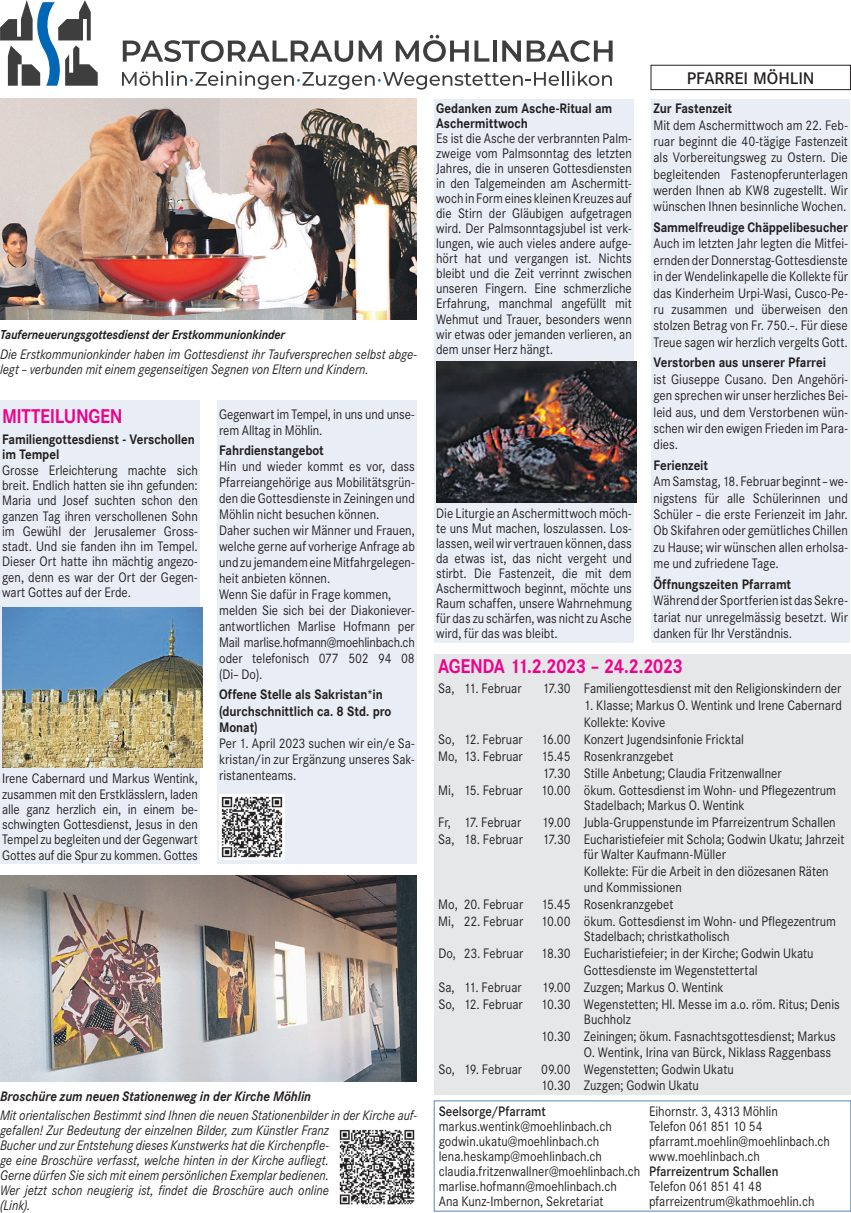
<style>
.page{position:relative;width:851px;height:1213px;background:#fff}
.page>*{position:absolute;margin:0;border:0;box-sizing:border-box;transform-origin:0 0}
.t1{font:700 19.5px "Corporate S";letter-spacing:-.045em;color:#ed028c;scale:.9 1}
.t2{font:700 19.5px "Corporate S";letter-spacing:-.025em;color:#ed028c;scale:.9 1}
.t3{font:500 16.5px "Corporate S";letter-spacing:-.005em;color:#231f20}
.t4{font:13.5px/15px "Corporate S";color:#231f20;scale:.9 1}
.t5{font:italic 13.5px/15px "Corporate S";color:#231f20;scale:.9 1}
.t6{font:700 13.5px/16px "Corporate S";letter-spacing:-.005em;color:#231f20;scale:.9 1}
.t7{font:italic 700 13.5px "Corporate S";color:#231f20;scale:.9 1}
.t8{font:500 13.5px "Corporate S";color:#231f20;scale:.9 1}
.t9{font:italic 700 12.75px "Corporate S";letter-spacing:-.01em;color:#231f20;scale:.9 1}
</style>
<div class="page">
<div style="left:0;top:400px;width:200px;height:463px;background:#e9eef6"></div>
<img style="left:2px;top:607px;width:200px;height:160px">
<div style="left:434px;top:654px;width:417px;height:440px;background:#e6e7e9"></div>
<img style="left:0;top:99px;width:417px;height:220px">
<svg style="left:123px;top:40px;width:230px;height:22px"></svg>
<svg style="left:359px;top:41px;width:23px;height:21px"></svg>
<svg style="left:396px;top:35px;width:93px;height:27px"></svg>
<svg style="left:493px;top:41px;width:3px;height:21px"></svg>
<svg style="left:502px;top:40px;width:110px;height:22px"></svg>
<svg style="left:122px;top:71px;width:490px;height:19px"></svg>
<svg style="left:0;top:0;width:98px;height:86px"></svg>
<div style="left:650px;top:65px;width:200px;height:25px;border:1px solid #231f20"></div>
<div style="left:217px;top:400px;width:200px;height:463px;background:#e9eef6"></div>
<div style="left:434px;top:99px;width:200px;height:543px;background:#e9eef6"></div>
<img style="left:436px;top:361px;width:200px;height:141px">
<div style="left:651px;top:99px;width:199px;height:543px;background:#e9eef6"></div>
<img style="left:0;top:875px;width:417px;height:206px">
<img style="left:219px;top:794px;width:65px;height:65px">
<img style="left:339px;top:1129px;width:76px;height:76px">
<p class="t9" style="left:0;top:327px;width:318px">Tauferneuerungsgottesdienst der Erstkommunionkinder</p>
<p class="t5" style="left:0;top:346px;width:465px">Die Erstkommunionkinder haben im Gottesdienst ihr Taufversprechen selbst abge&shy;legt – verbunden mit einem gegenseitigen Segnen von Eltern und Kindern.</p>
<h1 class="t2" style="left:2px;top:404px;width:135px">MITTEILUNGEN</h1>
<p class="t6" style="left:2px;top:432px;width:216px;line-height:15.3px">Familiengottesdienst - Verschollen im Tempel</p>
<p class="t4" style="left:2px;top:462px;width:219px;text-align:justify">Grosse Erleichterung machte sich breit. Endlich hatten sie ihn gefunden:<br>Maria und Josef suchten schon den ganzen Tag ihren verschollenen Sohn im Gewühl der Jerusalemer Gross&shy;stadt. Und sie fanden ihn im Tempel.<br>Dieser Ort hatte ihn mächtig angezo&shy;gen, denn es war der Ort der Gegen&shy;wart Gottes auf der Erde.</p>
<p class="t4" style="left:219px;top:406px;width:219px;line-height:16px">Gegenwart im Tempel, in uns und unse&shy;rem Alltag in Möhlin.</p>
<p class="t6" style="left:219px;top:442px;width:118px">Fahrdienstangebot</p>
<p class="t4" style="left:219px;top:458px;width:219px;line-height:16px">Hin und wieder kommt es vor, dass<br>Pfarreiangehörige aus Mobilitätsgrün&shy;den die Gottesdienste in Zeiningen und<br>Möhlin nicht besuchen können.<br>Daher suchen wir Männer und Frauen, welche gerne auf vorherige Anfrage ab und zu jemandem eine Mitfahrgelegen&shy;heit anbieten können.<br>Wenn Sie dafür in Frage kommen, melden Sie sich bei der Diakoniever&shy;antwortlichen Marlise Hofmann per<br>Mail marlise.hofmann@moehlinbach.ch oder telefonisch 077 502 94 08 (Di– Do).</p>
<p class="t6" style="left:219px;top:686px;width:193px">Offene Stelle als Sakristan*in (durchschnittlich ca. 8 Std. pro<br>Monat)</p>
<p class="t4" style="left:219px;top:734px;width:219px;line-height:16px;text-align:justify">Per 1. April 2023 suchen wir ein/e Sa&shy;kristan/in zur Ergänzung unseres Sak&shy;ristanenteams.</p>
<p class="t4" style="left:2px;top:770px;width:219px;text-align:justify">Irene Cabernard und Markus Wentink, zusammen mit den Erstklässlern, laden alle ganz herzlich ein, in einem be&shy;schwingten Gottesdienst, Jesus in den Tempel zu begleiten und der Gegenwart Gottes auf die Spur zu kommen. Gottes</p>
<p class="t7" style="left:0;top:1087px;width:347px">Broschüre zum neuen Stationenweg in der Kirche Möhlin</p>
<p class="t5" style="left:0;top:1107px;width:465px">Mit orientalischen Bestimmt sind Ihnen die neuen Stationenbilder in der Kirche auf&shy;gefallen! Zur Bedeutung der einzelnen Bilder, zum Künstler Franz<br>Bucher und zur Entstehung dieses Kunstwerks hat die Kirchenpfle-<br>ge eine Broschüre verfasst, welche hinten in der Kirche aufliegt.<br>Gerne dürfen Sie sich mit einem persönlichen Exemplar bedienen.<br>Wer jetzt schon neugierig ist, findet die Broschüre auch online<br>(Link).</p>
<p class="t6" style="left:436px;top:101px;width:197px;line-height:15px">Gedanken zum Asche-Ritual am<br>Aschermittwoch</p>
<p class="t4" style="left:436px;top:131px;width:219px;text-align:justify">Es ist die Asche der verbrannten Palm&shy;zweige vom Palmsonntag des letzten Jahres, die in unseren Gottesdiensten in den Talgemeinden am Aschermitt&shy;woch in Form eines kleinen Kreuzes auf die Stirn der Gläubigen aufgetragen wird. Der Palmsonntagsjubel ist verk&shy;lungen, wie auch vieles andere aufge&shy;hört hat und vergangen ist. Nichts bleibt und die Zeit verrinnt zwischen unseren Fingern. Eine schmerzliche Erfahrung, manchmal angefüllt mit Wehmut und Trauer, besonders wenn wir etwas oder jemanden verlieren, an dem unser Herz hängt.</p>
<p class="t4" style="left:436px;top:505px;width:219px;text-align:justify">Die Liturgie an Aschermittwoch möch&shy;te uns Mut machen, loszulassen. Los&shy;lassen, weil wir vertrauen können, dass da etwas ist, das nicht vergeht und stirbt. Die Fastenzeit, die mit dem Aschermittwoch beginnt, möchte uns Raum schaffen, unsere Wahrnehmung für das zu schärfen, was nicht zu Asche wird, für das was bleibt.</p>
<p class="t3" style="left:686px;top:68px;width:129px">PFARREI MÖHLIN</p>
<p class="t6" style="left:653px;top:101px;width:89px">Zur Fastenzeit</p>
<p class="t4" style="left:653px;top:117px;width:217px;line-height:16.4px;text-align:justify">Mit dem Aschermittwoch am 22. Feb&shy;ruar beginnt die 40-tägige Fastenzeit als Vorbereitungsweg zu Ostern. Die begleitenden Fastenopferunterlagen werden Ihnen ab KW8 zugestellt. Wir wünschen Ihnen besinnliche Wochen.</p>
<p class="t6" style="left:653px;top:219px;width:217px">Sammelfreudige Chäppelibesucher</p>
<p class="t4" style="left:653px;top:236px;width:217px;line-height:16.4px;text-align:justify">Auch im letzten Jahr legten die Mitfei&shy;ernden der Donnerstag-Gottesdienste in der Wendelinkapelle die Kollekte für das Kinderheim Urpi-Wasi, Cusco-Pe&shy;ru zusammen und überweisen den stolzen Betrag von Fr. 750.–. Für diese Treue sagen wir herzlich vergelts Gott.</p>
<p class="t6" style="left:653px;top:355px;width:193px">Verstorben aus unserer Pfarrei</p>
<p class="t4" style="left:653px;top:371px;width:217px;line-height:16.4px;text-align:justify">ist Giuseppe Cusano. Den Angehöri&shy;gen sprechen wir unser herzliches Bei&shy;leid aus, und dem Verstorbenen wün&shy;schen wir den ewigen Frieden im Para&shy;dies.</p>
<p class="t6" style="left:653px;top:457px;width:62px">Ferienzeit</p>
<p class="t4" style="left:653px;top:473px;width:217px;line-height:16.4px;text-align:justify">Am Samstag, 18. Februar beginnt – we&shy;nigstens für alle Schülerinnen und Schüler – die erste Ferienzeit im Jahr.<br>Ob Skifahren oder gemütliches Chillen zu Hause; wir wünschen allen erholsa&shy;me und zufriedene Tage.</p>
<p class="t6" style="left:653px;top:576px;width:155px">Öffnungszeiten Pfarramt</p>
<p class="t4" style="left:653px;top:592px;width:217px;line-height:16.4px;text-align:justify">Während der Sportferien ist das Sekre&shy;tariat nur unregelmässig besetzt. Wir danken für Ihr Verständnis.</p>
<h1 class="t1" style="left:438px;top:654px;width:273px">AGENDA 11.2.2023 – 24.2.2023</h1>
<p class="t4" style="left:438px;top:680px;width:94px">Sa, 11. Februar</p>
<p class="t4" style="left:542px;top:680px;width:333px">17.30 Familiengottesdienst mit den Religionskindern der</p>
<p class="t4" style="left:584px;top:696px;width:288px;line-height:17px">1. Klasse; Markus O. Wentink und Irene Cabernard<br>Kollekte: Kovive</p>
<p class="t4" style="left:438px;top:731px;width:95px">So, 12. Februar</p>
<p class="t4" style="left:541px;top:731px;width:227px">16.00 Konzert Jugendsinfonie Fricktal</p>
<p class="t4" style="left:438px;top:748px;width:95px">Mo, 13. Februar</p>
<p class="t4" style="left:541px;top:747px;width:269px;line-height:17px">15.45 Rosenkranzgebet<br>17.30 Stille Anbetung; Claudia Fritzenwallner</p>
<p class="t4" style="left:438px;top:782px;width:95px">Mi, 15. Februar</p>
<p class="t4" style="left:584px;top:782px;width:282px;line-height:15.5px;text-indent:-43px">10.00 ökum. Gottesdienst im Wohn- und Pflegezentrum<br>Stadelbach; Markus O. Wentink</p>
<p class="t4" style="left:438px;top:814px;width:94px">Fr, 17. Februar</p>
<p class="t4" style="left:542px;top:814px;width:328px">19.00 Jubla-Gruppenstunde im Pfarreizentrum Schallen</p>
<p class="t4" style="left:438px;top:831px;width:96px">Sa, 18. Februar</p>
<p class="t4" style="left:584px;top:831px;width:291px;line-height:15.5px;text-indent:-41px">17.30 Eucharistiefeier mit Schola; Godwin Ukatu; Jahrzeit für Walter Kaufmann-Müller</p>
<p class="t4" style="left:584px;top:863px;width:273px;line-height:15.5px">Kollekte: Für die Arbeit in den diözesanen Räten und Kommissionen</p>
<p class="t4" style="left:438px;top:896px;width:96px">Mo, 20. Februar</p>
<p class="t4" style="left:541px;top:896px;width:149px">15.45 Rosenkranzgebet</p>
<p class="t4" style="left:438px;top:913px;width:96px">Mi, 22. Februar</p>
<p class="t4" style="left:584px;top:913px;width:282px;line-height:15.5px;text-indent:-43px">10.00 ökum. Gottesdienst im Wohn- und Pflegezentrum<br>Stadelbach; christkatholisch</p>
<p class="t4" style="left:438px;top:945px;width:96px">Do, 23. Februar</p>
<p class="t4" style="left:584px;top:944px;width:257px;line-height:17px;text-indent:-43px">18.30 Eucharistiefeier; in der Kirche; Godwin Ukatu<br>Gottesdienste im Wegenstettertal</p>
<p class="t4" style="left:438px;top:979px;width:94px">Sa, 11. Februar</p>
<p class="t4" style="left:542px;top:979px;width:203px">19.00 Zuzgen; Markus O. Wentink</p>
<p class="t4" style="left:438px;top:996px;width:95px">So, 12. Februar</p>
<p class="t4" style="left:584px;top:996px;width:286px;line-height:15.5px;text-indent:-43px">10.30 Wegenstetten; Hl. Messe im a.o. röm. Ritus; Denis<br>Buchholz</p>
<p class="t4" style="left:584px;top:1028px;width:281px;line-height:15.5px;text-indent:-43px">10.30 Zeiningen; ökum. Fasnachtsgottesdienst; Markus<br>O. Wentink, Irina van Bürck, Niklass Raggenbass</p>
<p class="t4" style="left:438px;top:1061px;width:94px">So, 19. Februar</p>
<p class="t4" style="left:541px;top:1060px;width:216px;line-height:17px">09.00 Wegenstetten; Godwin Ukatu<br>10.30 Zuzgen; Godwin Ukatu</p>
<p class="t8" style="left:439px;top:1102px;width:120px">Seelsorge/Pfarramt</p>
<p class="t4" style="left:439px;top:1118px;width:225px">markus.wentink@moehlinbach.ch godwin.ukatu@moehlinbach.ch lena.heskamp@moehlinbach.ch claudia.fritzenwallner@moehlinbach.ch marlise.hofmann@moehlinbach.ch<br>Ana Kunz-Imbernon, Sekretariat</p>
<p class="t4" style="left:649px;top:1103px;width:203px">Eihornstr. 3, 4313 Möhlin<br>Telefon 061 851 10 54 pfarramt.moehlin@moehlinbach.ch www.moehlinbach.ch</p>
<p class="t8" style="left:649px;top:1162px;width:145px">Pfarreizentrum Schallen</p>
<p class="t4" style="left:649px;top:1178px;width:185px">Telefon 061 851 41 48 pfarreizentrum@kathmoehlin.ch</p>
</div>
